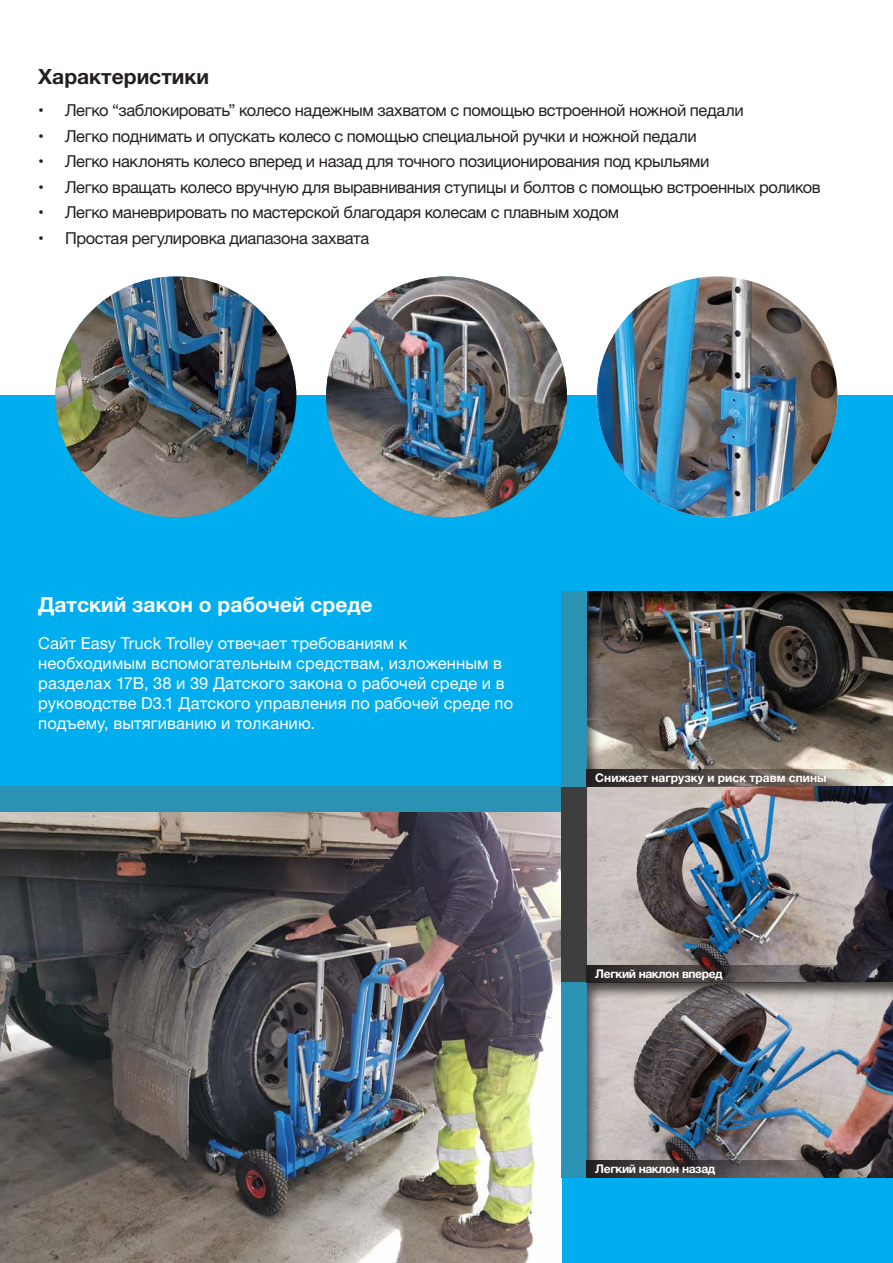
<style>
.page{position:relative;width:893px;height:1263px;background:#fff}
.page>*{position:absolute;margin:0;border:0;box-sizing:border-box;transform-origin:0 0}
.Highlight_Text{font:700 21px "Helvetica Neue";color:#fff}
.Highlight_Text-2{font:700 21px "Helvetica Neue";color:#231f20}
.t1{font:16.5px "Helvetica Neue";letter-spacing:-.025em;color:#231f20}
.Highlight_Text-3{font:16.5px/19.8px "Helvetica Neue";letter-spacing:.005em;color:#fff}
.t2{font:700 12px "Helvetica Neue";letter-spacing:-.03em;color:#fff}
.t3{font:700 12px "Helvetica Neue";color:#fff}
</style>
<div class="page">
<div style="left:0;top:395px;width:893px;height:868px;background:#00aeef"></div>
<img style="left:587px;top:787px;width:306px;height:178px">
<div style="left:586px;top:589px;width:307px;height:198px;background:#231f20;opacity:.75"></div>
<div style="left:586px;top:982px;width:307px;height:198px;background:#231f20;opacity:.75"></div>
<img style="left:55px;top:276px;width:241px;height:241px;border-radius:120px">
<img style="left:326px;top:276px;width:241px;height:241px;border-radius:120px">
<img style="left:597px;top:276px;width:240px;height:241px;border-radius:120px">
<img style="left:0;top:812px;width:561px;height:451px">
<div style="left:0;top:787px;width:561px;height:25px;background:#2c92b4"></div>
<div style="left:561px;top:787px;width:26px;height:195px;background:#3e3e3f"></div>
<div style="left:561px;top:982px;width:26px;height:196px;background:#2c92b4"></div>
<div style="left:561px;top:591px;width:26px;height:196px;background:#2c92b4"></div>
<svg style="left:587px;top:770px;width:306px;height:17px;background:#6b645e"></svg>
<svg style="left:587px;top:965px;width:306px;height:17px;background:#413c3e"></svg>
<svg style="left:587px;top:1161px;width:306px;height:17px;background:#484343"></svg>
<p class="Highlight_Text-2" style="left:38px;top:60px;width:172px">Характеристики</p>
<p class="t1" style="left:38px;top:99px;width:707px">• Легко “заблокировать” колесо надежным захватом с помощью встроенной ножной педали</p>
<p class="t1" style="left:38px;top:124px;width:660px">• Легко поднимать и опускать колесо с помощью специальной ручки и ножной педали</p>
<p class="t1" style="left:38px;top:150px;width:673px">• Легко наклонять колесо вперед и назад для точного позиционирования под крыльями</p>
<p class="t1" style="left:38px;top:175px;width:784px">• Легко вращать колесо вручную для выравнивания ступицы и болтов с помощью встроенных роликов</p>
<p class="t1" style="left:38px;top:201px;width:582px">• Легко маневрировать по мастерской благодаря колесам с плавным ходом</p>
<p class="t1" style="left:38px;top:226px;width:333px">• Простая регулировка диапазона захвата</p>
<p class="Highlight_Text" style="left:38px;top:588px;width:336px">Датский закон о рабочей среде</p>
<p class="Highlight_Text-3" style="left:38px;top:634px;width:476px">Сайт Easy Truck Trolley отвечает требованиям к необходимым вспомогательным средствам, изложенным в разделах 17B, 38 и 39 Датского закона о рабочей среде и в руководстве D3.1 Датского управления по рабочей среде по подъему, вытягиванию и толканию.</p>
<p class="t3" style="left:595px;top:768px;width:233px">Снижает нагрузку и риск травм спины</p>
<p class="t2" style="left:595px;top:964px;width:129px">Легкий наклон вперед</p>
<p class="t2" style="left:595px;top:1159px;width:122px">Легкий наклон назад</p>
</div>
